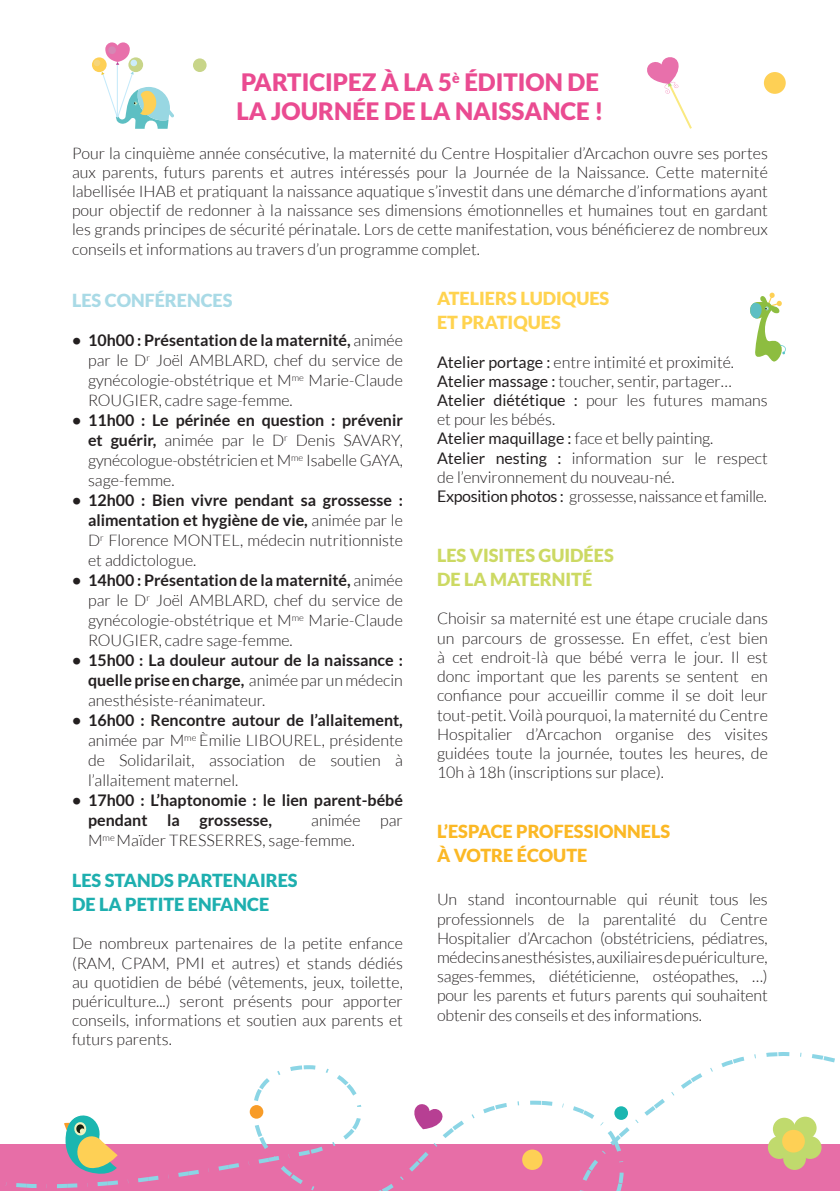
<style>
.page{position:relative;width:840px;height:1191px;background:#fff}
.page>*{position:absolute;margin:0;border:0;box-sizing:border-box;transform-origin:0 0}
.t1{font:900 24px "Lato";color:#ea4b91}
.t2{font:900 18px "Lato";color:#1eafaf}
.t3{font:900 18px "Lato";color:#fbb825}
.t4{font:900 18px "Lato";color:#ccd963}
.t5{font:900 18px "Lato";color:#ffd34f}
.t6{font:900 18px "Lato";color:#a9dae6}
.t7{font:300 16px/19.2px "Lato";color:#231f20;text-align:justify}
.t8{font:700 16px/20px "Lato";color:#231f20;text-align:justify}
.t9{font:300 16px "Lato";letter-spacing:-.02em;color:#231f20}
.s1{font-weight:700}
.s2{font-weight:300}
.s3{font-weight:400}
</style>
<div class="page">
<svg style="left:723px;top:1052px;width:112px;height:11px"></svg>
<svg style="left:523px;top:1063px;width:316px;height:128px"></svg>
<div style="left:782px;top:1147px;width:23px;height:23px;background:#c0da6d;border-radius:50%"></div>
<div style="left:767px;top:1136px;width:23px;height:23px;background:#c0da6d;border-radius:50%"></div>
<div style="left:772px;top:1117px;width:23px;height:23px;background:#c0da6d;border-radius:50%"></div>
<div style="left:793px;top:1116px;width:23px;height:23px;background:#c0da6d;border-radius:50%"></div>
<div style="left:798px;top:1136px;width:23px;height:23px;background:#c0da6d;border-radius:50%"></div>
<div style="left:781px;top:1129px;width:23px;height:23px;background:#fed055;border-radius:50%"></div>
<div style="left:614px;top:1106px;width:13px;height:13px;background:#1ab6b0;border-radius:50%"></div>
<div style="left:522px;top:1149px;width:20px;height:21px;background:#fed055;border-radius:50%"></div>
<div style="left:92px;top:57px;width:15px;height:15px;background:#fed055;border-radius:50%"></div>
<svg style="left:94px;top:42px;width:80px;height:87px"></svg>
<div style="left:763px;top:72px;width:22px;height:22px;background:#fed055;border-radius:50%"></div>
<div style="left:193px;top:58px;width:13px;height:14px;background:#c8d589;border-radius:50%"></div>
<svg style="left:750px;top:292px;width:36px;height:70px"></svg>
<svg style="left:647px;top:57px;width:45px;height:72px"></svg>
<svg style="left:0;top:1065px;width:523px;height:126px"></svg>
<p class="t1" style="left:241px;top:68px;width:359px">PARTICIPEZ À LA 5<sup>è</sup> ÉDITION DE</p>
<p class="t1" style="left:236px;top:97px;width:368px">LA JOURNÉE DE LA NAISSANCE !</p>
<p class="t7" style="left:72px;top:143px;width:697px">Pour la cinquième année consécutive, la maternité du Centre Hospitalier d’Arcachon ouvre ses portes aux parents, futurs parents et autres intéressés pour la Journée de la Naissance. Cette maternité labellisée IHAB et pratiquant la naissance aquatique s’investit dans une démarche d’informations ayant pour objectif de redonner à la naissance ses dimensions émotionnelles et humaines tout en gardant les grands principes de sécurité périnatale. Lors de cette manifestation, vous bénéficierez de nombreux conseils et informations au travers d’un programme complet.</p>
<p class="t6" style="left:72px;top:290px;width:162px">LES CONFÉRENCES</p>
<p class="t7" style="left:88px;top:330px;width:316px;line-height:20px;text-indent:-16px"><span class="s1">• 10h00 : Présentation de la maternité,</span> animée par le D<sup>r</sup> Joël AMBLARD, chef du service de gynécologie-obstétrique et M<sup>me</sup> Marie-Claude ROUGIER, cadre sage-femme.</p>
<p class="t7" style="left:88px;top:410px;width:316px;line-height:20px;text-indent:-16px"><span class="s1">• 11h00 : Le périnée en question : prévenir et guérir,</span> animée par le D<sup>r</sup> Denis SAVARY, gynécologue-obstétricien et M<sup>me</sup> Isabelle GAYA, sage-femme.</p>
<p class="t7" style="left:88px;top:490px;width:316px;line-height:20px;text-indent:-16px"><span class="s1">• 12h00 : Bien vivre pendant sa grossesse : alimentation et hygiène de vie,</span> animée par le D<sup>r</sup> Florence MONTEL, médecin nutritionniste et addictologue.</p>
<p class="t7" style="left:88px;top:570px;width:316px;line-height:20px;text-indent:-16px"><span class="s1">• 14h00 : Présentation de la maternité,</span> animée par le D<sup>r</sup> Joël AMBLARD, chef du service de gynécologie-obstétrique et M<sup>me</sup> Marie-Claude ROUGIER, cadre sage-femme.</p>
<p class="t8" style="left:88px;top:650px;width:316px;text-indent:-16px">• 15h00 : La douleur autour de la naissance : quelle prise en charge, <span class="s2">animée par un médecin anesthésiste-réanimateur.</span></p>
<p class="t7" style="left:88px;top:710px;width:316px;line-height:20px;text-indent:-16px"><span class="s1">• 16h00 : Rencontre autour de l’allaitement, </span>animée par M<sup>me</sup> Èmilie LIBOUREL, présidente de Solidarilait, association de soutien à l’allaitement maternel.</p>
<p class="t8" style="left:88px;top:790px;width:316px;text-indent:-16px">• 17h00 : L’haptonomie : le lien parent-bébé pendant la grossesse,</p>
<p class="t5" style="left:437px;top:288px;width:174px">ATELIERS LUDIQUES</p>
<p class="t5" style="left:437px;top:312px;width:125px">ET PRATIQUES</p>
<p class="t7" style="left:437px;top:352px;width:298px"><span class="s3">Atelier portage :</span> entre intimité et proximité.</p>
<p class="t7" style="left:437px;top:371px;width:296px"><span class="s3">Atelier massage :</span> toucher, sentir, partager…</p>
<p class="t7" style="left:437px;top:391px;width:332px"><span class="s3">Atelier diététique :</span> pour les futures mamans et pour les bébés.</p>
<p class="t7" style="left:437px;top:429px;width:278px"><span class="s3">Atelier maquillage :</span> face et belly painting.</p>
<p class="t7" style="left:437px;top:448px;width:332px"><span class="s3">Atelier nesting :</span> information sur le respect de l’environnement du nouveau-né.</p>
<p class="t9" style="left:437px;top:488px;width:331px"><span class="s3">Exposition photos :</span> grossesse, naissance et famille.</p>
<p class="t4" style="left:437px;top:545px;width:178px">LES VISITES GUIDÉES</p>
<p class="t4" style="left:437px;top:569px;width:157px">DE LA MATERNITÉ</p>
<p class="t7" style="left:437px;top:609px;width:332px">Choisir sa maternité est une étape cruciale dans un parcours de grossesse. En effet, c’est bien à cet endroit-là que bébé verra le jour. Il est donc important que les parents se sentent en confiance pour accueillir comme il se doit leur tout-petit. Voilà pourquoi, la maternité du Centre Hospitalier d’Arcachon organise des visites guidées toute la journée, toutes les heures, de 10h à 18h (inscriptions sur place).</p>
<p class="t7" style="left:88px;top:810px;width:316px;line-height:20px;text-indent:223px">animée par<br>M<sup>me</sup> Maïder TRESSERRES, sage-femme.</p>
<p class="t2" style="left:72px;top:870px;width:227px">LES STANDS PARTENAIRES</p>
<p class="t2" style="left:72px;top:894px;width:198px">DE LA PETITE ENFANCE</p>
<p class="t7" style="left:72px;top:934px;width:332px">De nombreux partenaires de la petite enfance (RAM, CPAM, PMI et autres) et stands dédiés au quotidien de bébé (vêtements, jeux, toilette, puériculture...) seront présents pour apporter conseils, informations et soutien aux parents et futurs parents.</p>
<p class="t3" style="left:437px;top:821px;width:234px">L’ESPACE PROFESSIONNELS</p>
<p class="t3" style="left:437px;top:845px;width:152px">À VOTRE ÉCOUTE</p>
<p class="t7" style="left:437px;top:890px;width:332px">Un stand incontournable qui réunit tous les professionnels de la parentalité du Centre Hospitalier d’Arcachon (obstétriciens, pédiatres, médecins anesthésistes, auxiliaires de puériculture, sages-femmes, diététicienne, ostéopathes, …) pour les parents et futurs parents qui souhaitent obtenir des conseils et des informations.</p>
</div>
